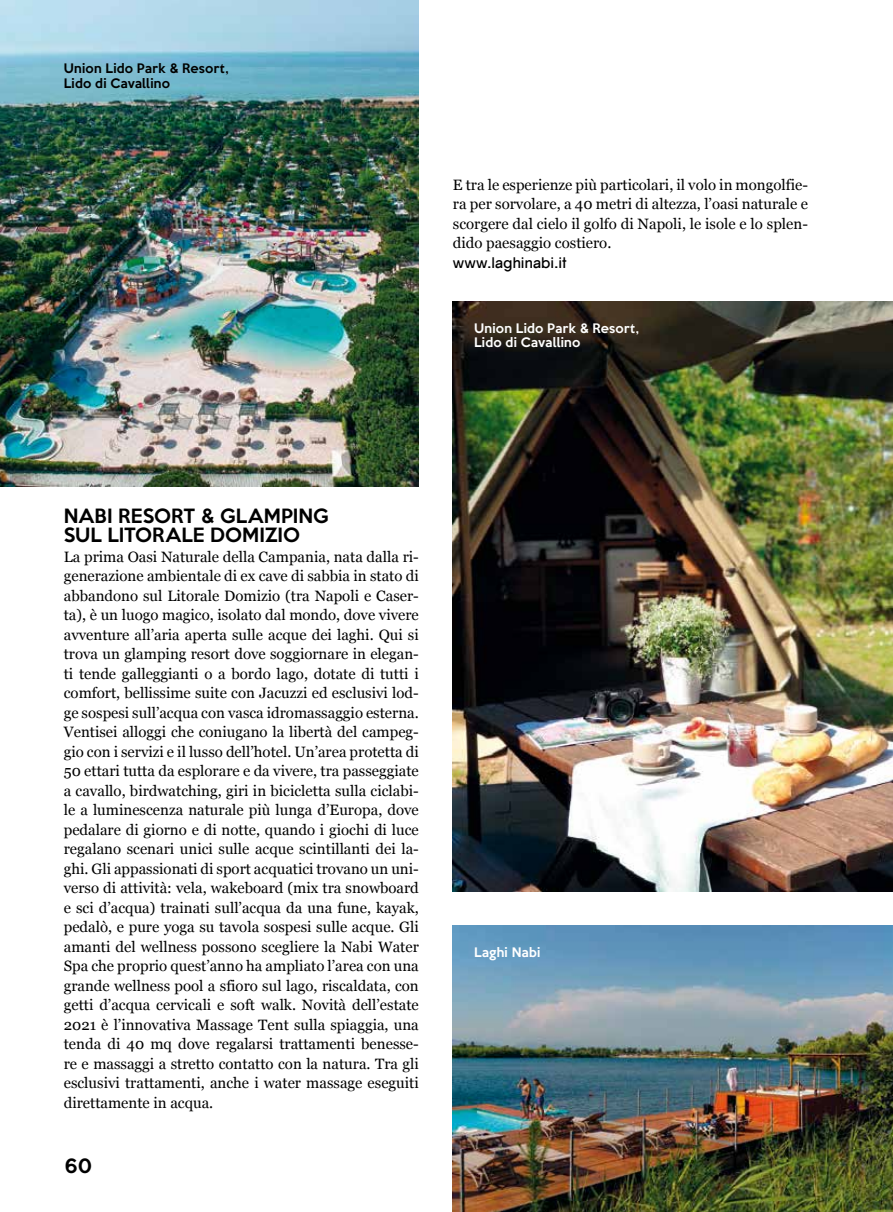
<style>
.page{position:relative;width:893px;height:1212px;background:#fff}
.page>*{position:absolute;margin:0;border:0;box-sizing:border-box;transform-origin:0 0}
.t1{font:500 18px/19.5px "Keep Calm";letter-spacing:.005em;color:#000}
.t2{font:15px/19.5px "Georgia";color:#000;text-align:justify}
.t3{font:700 15px "Gravity";letter-spacing:.005em;color:#000}
.t4{font:500 12px/14.4px "Keep Calm";letter-spacing:.025em;color:#fff}
.t5{font:500 12px/14.4px "Keep Calm";letter-spacing:.02em;color:#000}
</style>
<div class="page">
<img style="left:453px;top:926px;width:440px;height:286px">
<img style="left:0;top:0;width:419px;height:487px">
<img style="left:453px;top:302px;width:440px;height:589px">
<p class="t5" style="left:64px;top:60px;width:166px">Union Lido Park &amp; Resort,<br>Lido di Cavallino</p>
<p class="t2" style="left:453px;top:174px;width:357px">E tra le esperienze più particolari, il volo in mongolfie&shy;ra per sorvolare, a 40 metri di altezza, l’oasi naturale e scorgere dal cielo il golfo di Napoli, le isole e lo splen&shy;dido paesaggio costiero.</p>
<p class="t3" style="left:453px;top:253px;width:115px">www.laghinabi.it</p>
<p class="t4" style="left:474px;top:320px;width:166px">Union Lido Park &amp; Resort,<br>Lido di Cavallino</p>
<p class="t1" style="left:64px;top:504px;width:266px">NABI RESORT &amp; GLAMPING<br>SUL LITORALE DOMIZIO</p>
<p class="t2" style="left:64px;top:546px;width:357px">La prima Oasi Naturale della Campania, nata dalla ri&shy;generazione ambientale di ex cave di sabbia in stato di abbandono sul Litorale Domizio (tra Napoli e Caser&shy;ta), è un luogo magico, isolato dal mondo, dove vivere avventure all’aria aperta sulle acque dei laghi. Qui si trova un glamping resort dove soggiornare in elegan&shy;ti tende galleggianti o a bordo lago, dotate di tutti i comfort, bellissime suite con Jacuzzi ed esclusivi lod&shy;ge sospesi sull’acqua con vasca idromassaggio esterna.<br>Ventisei alloggi che coniugano la libertà del campeg&shy;gio con i servizi e il lusso dell’hotel. Un’area protetta di 50 ettari tutta da esplorare e da vivere, tra passeggiate a cavallo, birdwatching, giri in bicicletta sulla ciclabi&shy;le a luminescenza naturale più lunga d’Europa, dove pedalare di giorno e di notte, quando i giochi di luce regalano scenari unici sulle acque scintillanti dei la&shy;ghi. Gli appassionati di sport acquatici trovano un uni&shy;verso di attività: vela, wakeboard (mix tra snowboard e sci d’acqua) trainati sull’acqua da una fune, kayak, pedalò, e pure yoga su tavola sospesi sulle acque. Gli amanti del wellness possono scegliere la Nabi Water Spa che proprio quest’anno ha ampliato l’area con una grande wellness pool a sfioro sul lago, riscaldata, con getti d’acqua cervicali e soft walk. Novità dell’estate 2021 è l’innovativa Massage Tent sulla spiaggia, una tenda di 40 mq dove regalarsi trattamenti benesse&shy;re e massaggi a stretto contatto con la natura. Tra gli esclusivi trattamenti, anche i water massage eseguiti direttamente in acqua.</p>
<p class="t1" style="left:65px;top:1155px;width:29px">60</p>
<p class="t4" style="left:474px;top:943px;width:68px">Laghi Nabi</p>
</div>
